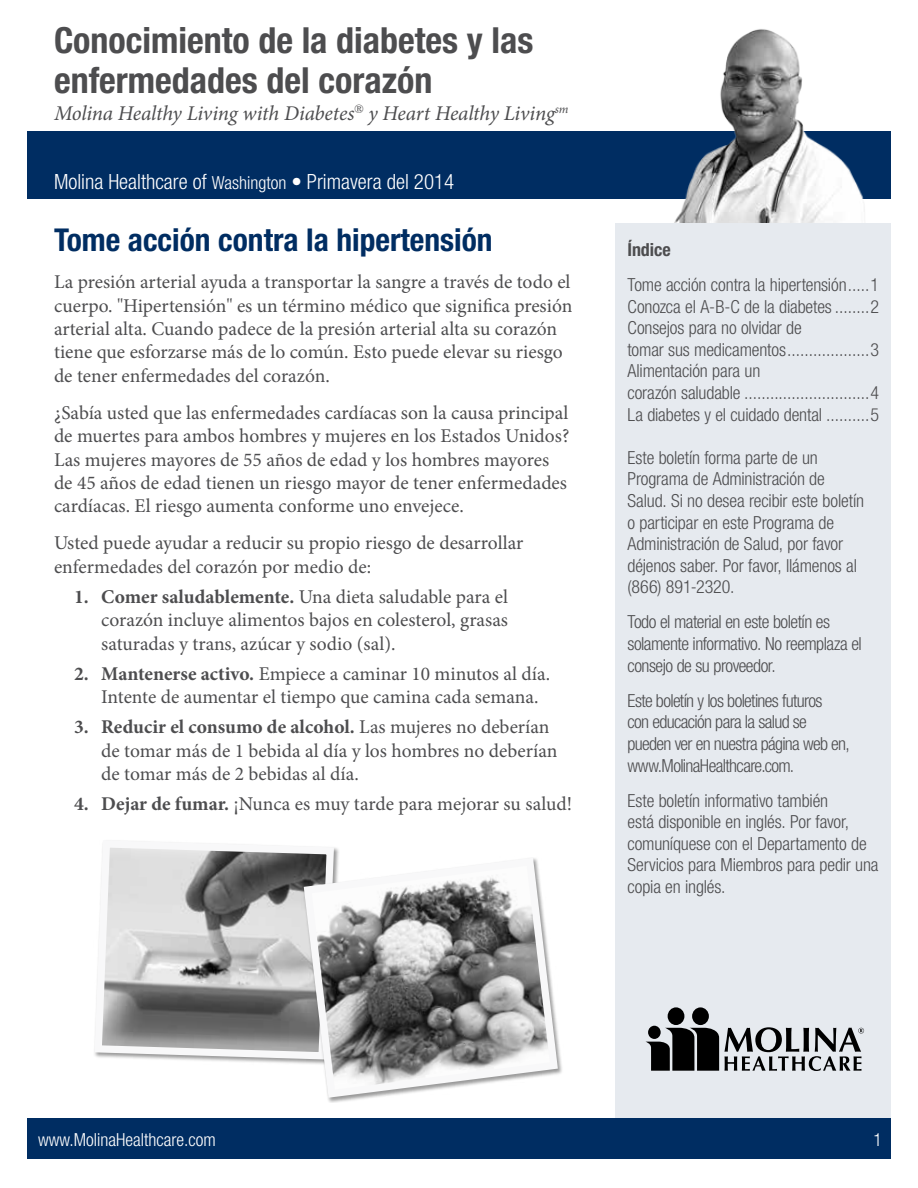
<style>
.page{position:relative;width:918px;height:1188px;background:#fff}
.page>*{position:absolute;margin:0;border:0;box-sizing:border-box;transform-origin:0 0}
.t1{font:700 condensed 36px/39.8px "Helvetica Neue";color:#4d4d4f}
.t2{font:700 condensed 31.5px "Helvetica Neue";color:#002d62}
.t3{font:italic 21px "Minion Pro";letter-spacing:-.015em;color:#4d4d4f}
.t4{font:300 condensed 21px "Helvetica Neue";color:#fff}
.t5{font:19.5px/23.4px "Minion Pro";color:#4d4d4f}
.t6{font:300 condensed 18px/21.6px "Helvetica Neue";letter-spacing:-.01em;color:#4d4d4f}
.t7{font:300 condensed 18px/21.6px "Helvetica Neue";letter-spacing:-.035em;color:#4d4d4f}
.t8{font:300 condensed 18px/21.6px "Helvetica Neue";letter-spacing:-.03em;color:#4d4d4f}
.t9{font:300 condensed 18px "Helvetica Neue";color:#fff}
.t10{font:700 condensed 18px "Helvetica Neue";letter-spacing:-.005em;color:#4d4d4f}
.s1{font-size:18px}
.s2{font-weight:700}
</style>
<div class="page">
<div style="left:27px;top:131px;width:864px;height:68px;background:#002d62"></div>
<img style="left:650px;top:29px;width:218px;height:195px">
<div style="left:615px;top:224px;width:276px;height:908px;background:#e6eaef"></div>
<div style="left:692px;top:1007px;width:17px;height:18px;background:#000;border-radius:50%"></div>
<div style="left:668px;top:1007px;width:16px;height:18px;background:#000;border-radius:50%"></div>
<svg style="left:645px;top:1027px;width:219px;height:44px"></svg>
<div style="left:648px;top:1026px;width:13px;height:13px;background:#000;border-radius:50%"></div>
<div style="left:27px;top:1119px;width:864px;height:40px;background:#002d62"></div>
<svg style="left:94px;top:847px;width:244px;height:216px;background:#acacac"></svg>
<svg style="left:300px;top:854px;width:262px;height:248px"></svg>
<h1 class="t1" style="left:54px;top:20px;width:481px">Conocimiento de la diabetes y las enfermedades del corazón</h1>
<p class="t3" style="left:54px;top:99px;width:516px">Molina Healthy Living with Diabetes<sup>®</sup> y Heart Healthy Living<sup>sm</sup></p>
<p class="t4" style="left:54px;top:170px;width:402px">Molina Healthcare of <span class="s1">Washington</span> • Primavera del 2014</p>
<h2 class="t2" style="left:54px;top:221px;width:440px">Tome acción contra la hipertensión</h2>
<p class="t5" style="left:54px;top:270px;width:520px">La presión arterial ayuda a transportar la sangre a través de todo el cuerpo. "Hipertensión" es un término médico que significa presión arterial alta. Cuando padece de la presión arterial alta su corazón tiene que esforzarse más de lo común. Esto puede elevar su riesgo de tener enfermedades del corazón.</p>
<p class="t5" style="left:54px;top:401px;width:517px">¿Sabía usted que las enfermedades cardíacas son la causa principal de muertes para ambos hombres y mujeres en los Estados Unidos?<br>Las mujeres mayores de 55 años de edad y los hombres mayores de 45 años de edad tienen un riesgo mayor de tener enfermedades cardíacas. El riesgo aumenta conforme uno envejece.</p>
<p class="t5" style="left:54px;top:531px;width:471px">Usted puede ayudar a reducir su propio riesgo de desarrollar enfermedades del corazón por medio de:</p>
<p class="t5" style="left:101px;top:585px;width:408px;text-align:justify;text-indent:-27px"><span class="s2">1. Comer saludablemente.</span> Una dieta saludable para el corazón incluye alimentos bajos en colesterol, grasas saturadas y trans, azúcar y sodio (sal).</p>
<p class="t5" style="left:101px;top:662px;width:450px;text-indent:-27px"><span class="s2">2. Mantenerse activo.</span> Empiece a caminar 10 minutos al día.<br>Intente de aumentar el tiempo que camina cada semana.</p>
<p class="t5" style="left:101px;top:715px;width:458px;text-indent:-27px"><span class="s2">3. Reducir el consumo de alcohol.</span> Las mujeres no deberían de tomar más de 1 bebida al día y los hombres no deberían de tomar más de 2 bebidas al día.</p>
<p class="t5" style="left:74px;top:792px;width:499px"><span class="s2">4. Dejar de fumar.</span> ¡Nunca es muy tarde para mejorar su salud!</p>
<p class="t10" style="left:627px;top:239px;width:45px">Índice</p>
<p class="t6" style="left:627px;top:274px;width:253px">Tome acción contra la hipertensión.....1<br>Conozca el A-B-C de la diabetes ........2<br>Consejos para no olvidar de<br>tomar sus medicamentos...................3<br>Alimentación para un<br>corazón saludable .............................4<br>La diabetes y el cuidado dental ..........5</p>
<p class="t6" style="left:627px;top:446px;width:238px">Este boletín forma parte de un<br>Programa de Administración de<br>Salud. Si no desea recibir este boletín o participar en este Programa de<br>Administración de Salud, por favor déjenos saber. Por favor, llámenos al (866) 891-2320.</p>
<p class="t8" style="left:627px;top:611px;width:236px">Todo el material en este boletín es solamente informativo. No reemplaza el consejo de su proveedor.</p>
<p class="t7" style="left:627px;top:689px;width:224px">Este boletín y los boletines futuros<br>con educación para la salud se pueden ver en nuestra página web en, www.MolinaHealthcare.com.</p>
<p class="t6" style="left:627px;top:789px;width:253px">Este boletín informativo también<br>está disponible en inglés. Por favor, comuníquese con el Departamento de<br>Servicios para Miembros para pedir una copia en inglés.</p>
<p class="t9" style="left:38px;top:1130px;width:179px">www.MolinaHealthcare.com</p>
<p class="t9" style="left:873px;top:1130px;width:10px">1</p>
</div>
